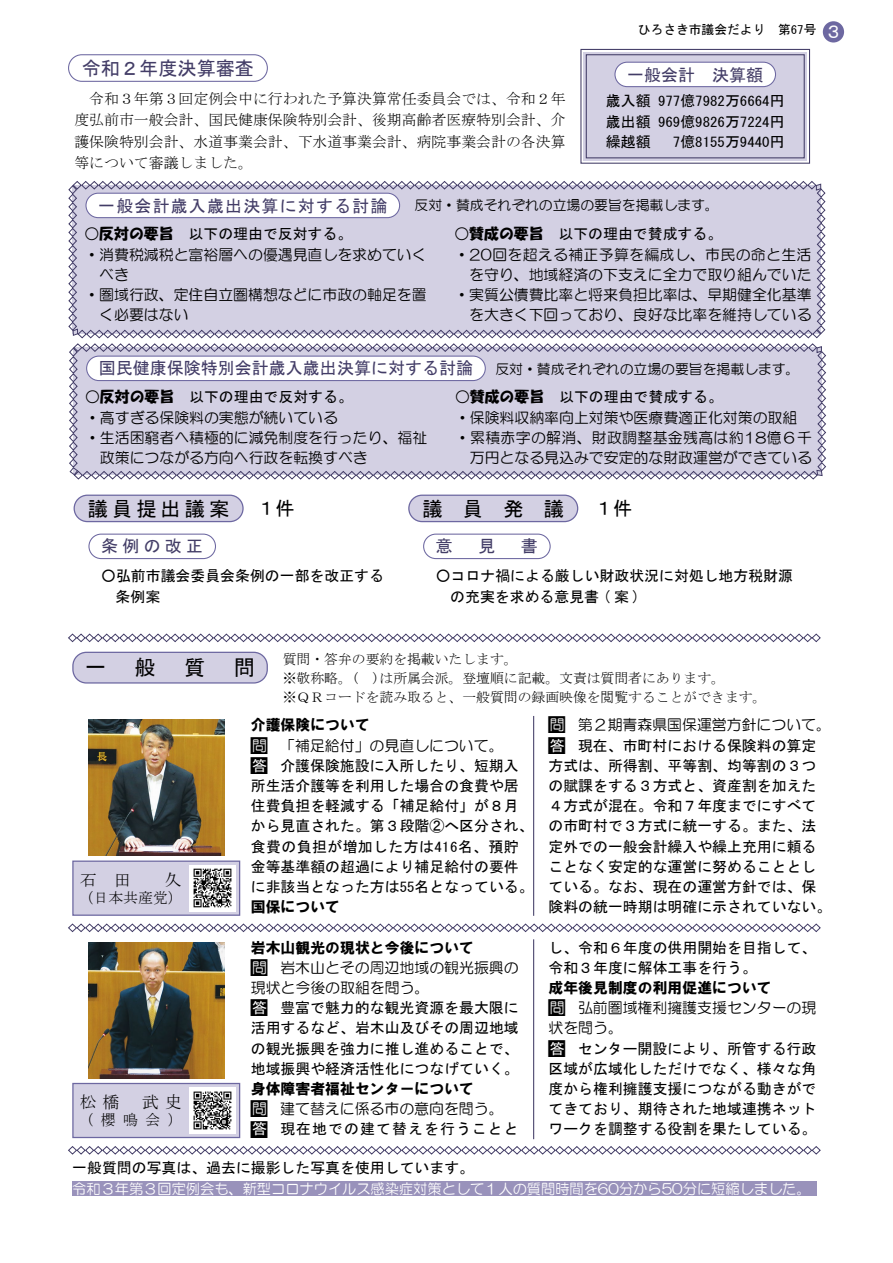
<style>
.page{position:relative;width:893px;height:1263px;background:#fff}
.page>*{position:absolute;margin:0;border:0;box-sizing:border-box;transform-origin:0 0}
.t1{font:21.3px "MS Gothic";color:#000}
.t2{font:20.25px "MS Gothic";letter-spacing:.2em;color:#000}
.t3{font:19.2px "MS Gothic";color:#433d67}
.t4{font:19.2px "MS Gothic";color:#000}
.t5{font:16.95px "MS Gothic";color:#433d67}
.t6{font:16.95px "MS Gothic";letter-spacing:.065em;color:#433d67}
.t7{font:16.95px "MS Mincho";color:#000}
.t8{font:14.85px/20.2px "MS Gothic";color:#000}
.t9{font:14.85px/20.2px "HG Maru Gothic MPRO";color:#000}
.t10{font:14.85px/21.3px "MS Mincho";color:#000;text-align:justify}
.t11{font:14.85px "HG Soei Kakugothic UB";color:#000}
.t12{font:14.85px "MS Gothic";letter-spacing:.075em;color:#000}
.t13{font:14.4px "HG Maru Gothic MPRO";color:#fff}
.t14{font:13.8px/19.2px "MS Mincho";color:#000}
.t15{font:13.8px "HG Maru Gothic MPRO";color:#000}
.t16{font:13.35px/20.2px "MS Gothic";color:#000;scale:1.11 1}
.t17{font:12.75px "MS Gothic";color:#000}
.s1{font-size:11.55px}
.s2{font-size:18px;color:#fff}
.s3{font-size:14.85px}
.s4{font-family:"HG Soei Kakupoptai"}
.s5{font-size:23.4px}
.s6{color:#fff}
.s7{font-family:"HG Maru Gothic MPRO";font-size:23.4px}
.s8{font-size:13.35px}
</style>
<div class="page">
<div style="left:823px;top:21px;width:21px;height:22px;background:#6d68a1;border-radius:50%"></div>
<svg style="left:68px;top:923px;width:753px;height:10px"></svg>
<svg style="left:68px;top:1146px;width:753px;height:9px"></svg>
<div style="left:73px;top:652px;width:194px;height:31px;background:#d3d0e3;border-radius:14px"></div>
<div style="left:72px;top:652px;width:196px;height:32px;border:1px solid #6d68a1;border-radius:14px"></div>
<svg style="left:68px;top:633px;width:753px;height:10px"></svg>
<div style="left:409px;top:495px;width:169px;height:27px;background:#d3d0e3;border-radius:13px"></div>
<div style="left:408px;top:495px;width:170px;height:27px;border:1px solid #6d68a1;border-radius:13px"></div>
<div style="left:423px;top:534px;width:128px;height:25px;border:1px solid #6d68a1;border-radius:12px"></div>
<hr style="left:533px;top:716px;width:1px;height:200px;background:#433d67">
<img style="left:88px;top:720px;width:136px;height:136px">
<div style="left:72px;top:860px;width:168px;height:56px;background:#d3d0e3;border:1px solid #6d68a1"></div>
<hr style="left:533px;top:939px;width:1px;height:200px;background:#433d67">
<img style="left:88px;top:942px;width:136px;height:136px">
<div style="left:72px;top:1083px;width:168px;height:55px;background:#d3d0e3;border:1px solid #6d68a1"></div>
<div style="left:72px;top:1181px;width:744px;height:15px;background:#9992bb"></div>
<div style="left:74px;top:495px;width:169px;height:27px;background:#d3d0e3;border-radius:13px"></div>
<div style="left:74px;top:495px;width:170px;height:27px;border:1px solid #6d68a1;border-radius:13px"></div>
<div style="left:68px;top:54px;width:200px;height:28px;border:1px solid #6d68a1;border-radius:13px"></div>
<div style="left:88px;top:534px;width:128px;height:25px;border:1px solid #6d68a1;border-radius:12px"></div>
<svg style="left:68px;top:181px;width:758px;height:299px;background:#d0cee0"></svg>
<div style="left:87px;top:356px;width:398px;height:25px;background:#fff;border-radius:12px"></div>
<div style="left:86px;top:356px;width:400px;height:25px;border:1px solid #6d68a1;border-radius:12px"></div>
<svg style="left:580px;top:48px;width:231px;height:116px;background:#d0cddf"></svg>
<div style="left:586px;top:54px;width:219px;height:104px;border:1px solid #433d67"></div>
<div style="left:615px;top:62px;width:160px;height:25px;background:#fff;border-radius:12px"></div>
<div style="left:614px;top:62px;width:162px;height:25px;border:1px solid #6d68a1;border-radius:12px"></div>
<img style="left:189px;top:1087px;width:47px;height:47px">
<img style="left:189px;top:865px;width:47px;height:46px">
<p class="t3" style="left:82px;top:58px;width:174px">令和２年度決算審査</p>
<p class="t17" style="left:638px;top:23px;width:206px">ひろさき市議会だより　第<span class="s1">67</span>号 <span class="s2">３</span></p>
<p class="t5" style="left:627px;top:66px;width:138px">一般会計　決算額</p>
<p class="t10" style="left:74px;top:88px;width:493px">　令和３年第３回定例会中に行われた予算決算常任委員会では、令和２年度弘前市一般会計、国民健康保険特別会計、後期高齢者医療特別会計、介護保険特別会計、水道事業会計、下水道事業会計、病院事業会計の各決算等について審議しました。</p>
<p class="t15" style="left:415px;top:199px;width:306px">反対・賛成それぞれの立場の要旨を掲載します。</p>
<p class="t16" style="left:606px;top:91px;width:162px"><span class="s3">歳入額</span> 977<span class="s3">億</span>7982<span class="s3">万</span>6664<span class="s3">円歳出額</span> 969<span class="s3">億</span>9826<span class="s3">万</span>7224<span class="s3">円</span></p>
<p class="t8" style="left:606px;top:131px;width:46px">繰越額</p>
<p class="t16" style="left:673px;top:132px;width:102px">7<span class="s3">億</span>8155<span class="s3">万</span>9440<span class="s3">円</span></p>
<p class="t6" style="left:98px;top:197px;width:291px">一般会計歳入歳出決算に対する討論</p>
<p class="t8" style="left:84px;top:224px;width:269px"><span class="s4">○反対の要旨　</span>以下の理由で反対する。</p>
<p class="t9" style="left:84px;top:244px;width:359px">・消費税減税と富裕層への優遇見直しを求めていく　　べき<br>・圏域行政、定住自立圏構想などに市政の軸足を置　　く必要はない</p>
<p class="t8" style="left:454px;top:224px;width:269px"><span class="s4">○賛成の要旨　</span>以下の理由で賛成する。</p>
<p class="t9" style="left:454px;top:244px;width:359px;text-align:justify">・20回を超える補正予算を編成し、市民の命と生活　を守り、地域経済の下支えに全力で取り組んでいた・実質公債費比率と将来負担比率は、早期健全化基準　を大きく下回っており、良好な比率を維持している</p>
<p class="t5" style="left:99px;top:360px;width:376px">国民健康保険特別会計歳入歳出決算に対する討論</p>
<p class="t8" style="left:85px;top:387px;width:269px"><span class="s4">○反対の要旨　</span>以下の理由で反対する。</p>
<p class="t9" style="left:85px;top:407px;width:344px">・高すぎる保険料の実態が続いている<br>・生活困窮者へ積極的に減免制度を行ったり、福祉　政策につながる方向へ行政を転換すべき</p>
<p class="t15" style="left:495px;top:363px;width:306px">反対・賛成それぞれの立場の要旨を掲載します。</p>
<p class="t8" style="left:455px;top:387px;width:269px"><span class="s4">○賛成の要旨　</span>以下の理由で賛成する。</p>
<p class="t9" style="left:455px;top:407px;width:359px">・保険料収納率向上対策や医療費適正化対策の取組・累積赤字の解消、財政調整基金残高は約18億６千　万円となる見込みで安定的な財政運営ができている</p>
<h2 class="t2" style="left:88px;top:498px;width:143px">議員提出議案</h2>
<p class="t4" style="left:256px;top:499px;width:40px">１件</p>
<p class="t5" style="left:101px;top:538px;width:104px">条例の改正</p>
<p class="t8" style="left:116px;top:566px;width:270px;text-indent:-14px">○弘前市議会委員会条例の一部を改正する条例案</p>
<h2 class="t2" style="left:423px;top:498px;width:143px">議員発議</h2>
<p class="t4" style="left:594px;top:499px;width:40px">１件</p>
<p class="t5" style="left:436px;top:538px;width:19px">意</p>
<p class="t5" style="left:478px;top:538px;width:19px">見</p>
<p class="t5" style="left:521px;top:538px;width:19px">書</p>
<p class="t8" style="left:450px;top:566px;width:344px;text-indent:-14px">○コロナ禍による厳しい財政状況に対処し地方税財源の充実を求める意見書 ( 案 )</p>
<h1 class="t1" style="left:85px;top:657px;width:23px">一</h1>
<h1 class="t1" style="left:135px;top:657px;width:23px">般</h1>
<h1 class="t1" style="left:184px;top:657px;width:23px">質</h1>
<h1 class="t1" style="left:234px;top:657px;width:23px">問</h1>
<p class="t14" style="left:283px;top:649px;width:485px">質問・答弁の要約を掲載いたします。<br>※敬称略。(　)は所属会派。登壇順に記載。文責は質問者にあります。<br>※ＱＲコードを読み取ると、一般質問の録画映像を閲覧することができます。</p>
<p class="t7" style="left:80px;top:871px;width:104px">石田　久</p>
<p class="t10" style="left:79px;top:887px;width:106px">（日本共産党）</p>
<p class="t11" style="left:251px;top:717px;width:121px">介護保険について</p>
<p class="t9" style="left:248px;top:735px;width:257px"><span class="s5">■</span><span class="s6">問</span> 「補足給付」の見直しについて。</p>
<p class="t8" style="left:248px;top:755px;width:288px"><span class="s7">■</span><span class="s6">答</span> 介護保険施設に入所したり、短期入所生活介護等を利用した場合の食費や居住費負担を軽減する「補足給付」が８月から見直された。第３段階②へ区分され、食費の負担が増加した方は<span class="s8">416</span>名、預貯金等基準額の超過により補足給付の要件に非該当となった方は<span class="s8">55</span>名となっている。</p>
<p class="t11" style="left:251px;top:899px;width:91px">国保について</p>
<p class="t9" style="left:545px;top:715px;width:287px"><span class="s5">■</span><span class="s6">問</span> 第２期青森県国保運営方針について。</p>
<p class="t8" style="left:545px;top:735px;width:288px"><span class="s7">■</span><span class="s6">答</span> 現在、市町村における保険料の算定方式は、所得割、平等割、均等割の３つの賦課をする３方式と、資産割を加えた<br>４方式が混在。令和７年度までにすべての市町村で３方式に統一する。また、法定外での一般会計繰入や繰上充用に頼ることなく安定的な運営に努めることとしている。なお、現在の運営方針では、保険料の統一時期は明確に示されていない。</p>
<p class="t11" style="left:251px;top:940px;width:225px">岩木山観光の現状と今後について</p>
<p class="t9" style="left:248px;top:957px;width:273px"><span class="s5">■</span><span class="s6">問</span> 岩木山とその周辺地域の観光振興の現状と今後の取組を問う。</p>
<p class="t8" style="left:248px;top:998px;width:273px;text-align:justify"><span class="s7">■</span><span class="s6">答</span> 豊富で魅力的な観光資源を最大限に活用するなど、岩木山及びその周辺地域の観光振興を強力に推し進めることで、地域振興や経済活性化につなげていく。</p>
<p class="t11" style="left:251px;top:1081px;width:225px">身体障害者福祉センターについて</p>
<p class="t9" style="left:248px;top:1099px;width:257px"><span class="s5">■</span><span class="s6">問</span> 建て替えに係る市の意向を問う。</p>
<p class="t12" style="left:248px;top:1122px;width:273px"><span class="s7">■</span><span class="s6">答</span> 現在地での建て替えを行うことと</p>
<p class="t8" style="left:549px;top:937px;width:269px">し、令和６年度の供用開始を目指して、令和３年度に解体工事を行う。</p>
<p class="t11" style="left:549px;top:980px;width:225px">成年後見制度の利用促進について</p>
<p class="t9" style="left:545px;top:998px;width:273px"><span class="s5">■</span><span class="s6">問</span> 弘前圏域権利擁護支援センターの現状を問う。</p>
<p class="t8" style="left:545px;top:1038px;width:273px;text-align:justify"><span class="s7">■</span><span class="s6">答</span> センター開設により、所管する行政区域が広域化しただけでなく、様々な角度から権利擁護支援につながる動きがでてきており、期待された地域連携ネットワークを調整する役割を果たしている。</p>
<p class="t7" style="left:80px;top:1093px;width:104px">松橋　武史</p>
<p class="t10" style="left:79px;top:1109px;width:106px">（櫻鳴会）</p>
<p class="t8" style="left:72px;top:1157px;width:403px">一般質問の写真は、過去に撮影した写真を使用しています。</p>
<p class="t13" style="left:72px;top:1181px;width:740px">令和３年第３回定例会も、新型コロナウイルス感染症対策として１人の質問時間を60分から50分に短縮しました。</p>
</div>
